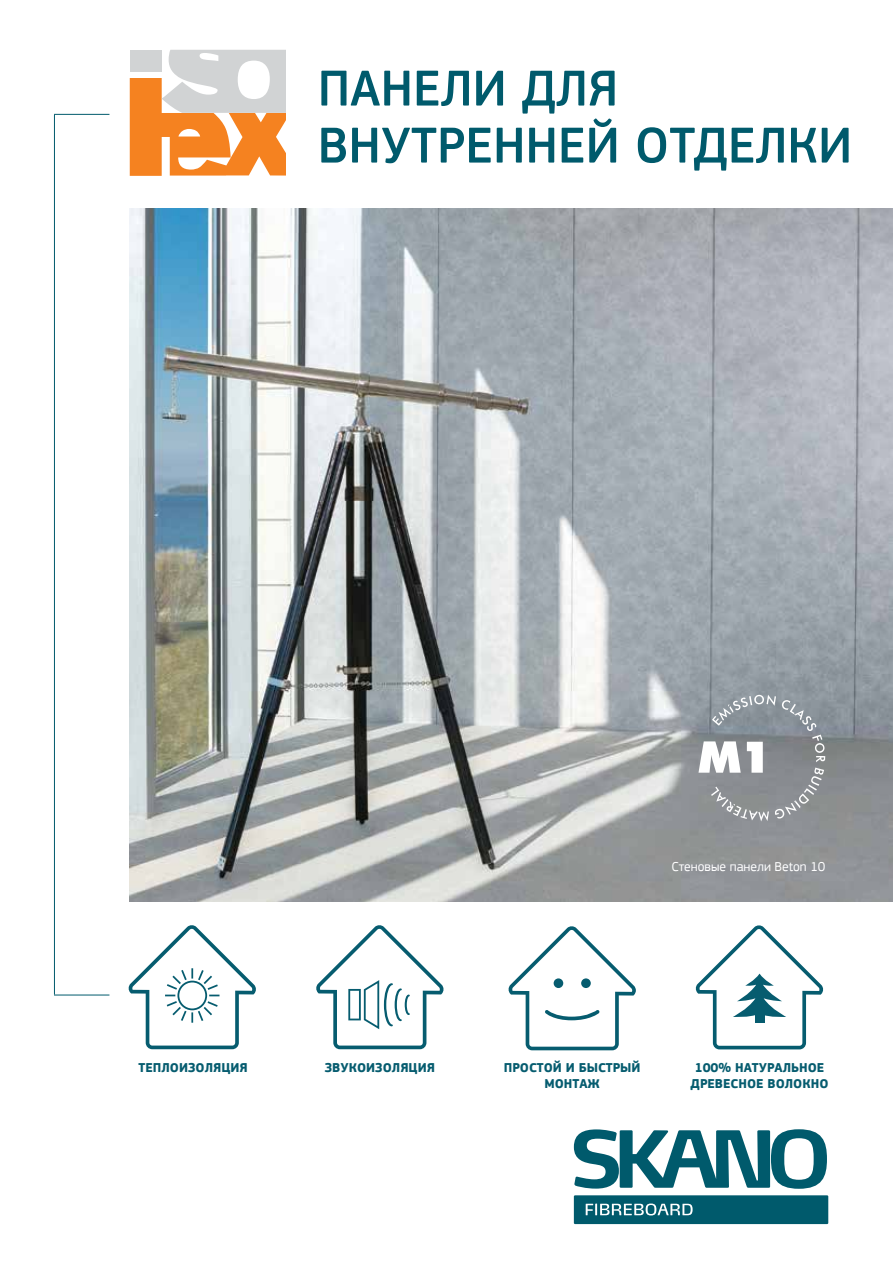
<style>
.page{position:relative;width:893px;height:1263px;background:#fff}
.page>*{position:absolute;margin:0;border:0;box-sizing:border-box;transform-origin:0 0}
.t1{font:500 52.5px/57px "PF Square Sans Pro";color:#005a6c}
.t2{font:13.5px "PF Square Sans Pro";color:#fff}
.t3{font:700 13.2px/15.9px "PF Square Sans Pro";color:#065c6f;text-align:center}
</style>
<div class="page">
<img style="left:130px;top:209px;width:763px;height:692px">
<div style="left:574px;top:1195px;width:254px;height:29px;background:#005a6c"></div>
<svg style="left:574px;top:1129px;width:253px;height:60px"></svg>
<svg style="left:586px;top:1203px;width:107px;height:12px"></svg>
<hr style="left:54px;top:115px;width:1px;height:879px;background:#005a6c">
<hr style="left:54px;top:994px;width:55px;height:1px;background:#005a6c">
<hr style="left:54px;top:114px;width:55px;height:1px;background:#005a6c">
<svg style="left:128px;top:925px;width:128px;height:124px"></svg>
<svg style="left:316px;top:925px;width:128px;height:124px"></svg>
<svg style="left:508px;top:926px;width:128px;height:124px"></svg>
<svg style="left:695px;top:925px;width:129px;height:124px"></svg>
<div style="left:755px;top:1009px;width:9px;height:13px;background:#065c6f"></div>
<svg style="left:698px;top:695px;width:127px;height:126px"></svg>
<svg style="left:130px;top:50px;width:156px;height:126px"></svg>
<h1 class="t1" style="left:318px;top:61px;width:536px">Панели для внутренней отделки</h1>
<p class="t2" style="left:671px;top:858px;width:155px">стеновые панели Beton 10</p>
<p class="t3" style="left:139px;top:1060px;width:111px">ТЕПЛОИЗОЛЯЦИЯ</p>
<p class="t3" style="left:504px;top:1060px;width:138px">ПРОСТОЙ И БЫСТРЫЙ<br>МОНТАЖ</p>
<p class="t3" style="left:691px;top:1060px;width:139px">100% НАТУРАЛЬНОЕ<br>ДРЕВЕСНОЕ ВОЛОКНО</p>
<p class="t3" style="left:325px;top:1060px;width:112px">ЗВУКОИЗОЛЯЦИЯ</p>
</div>
